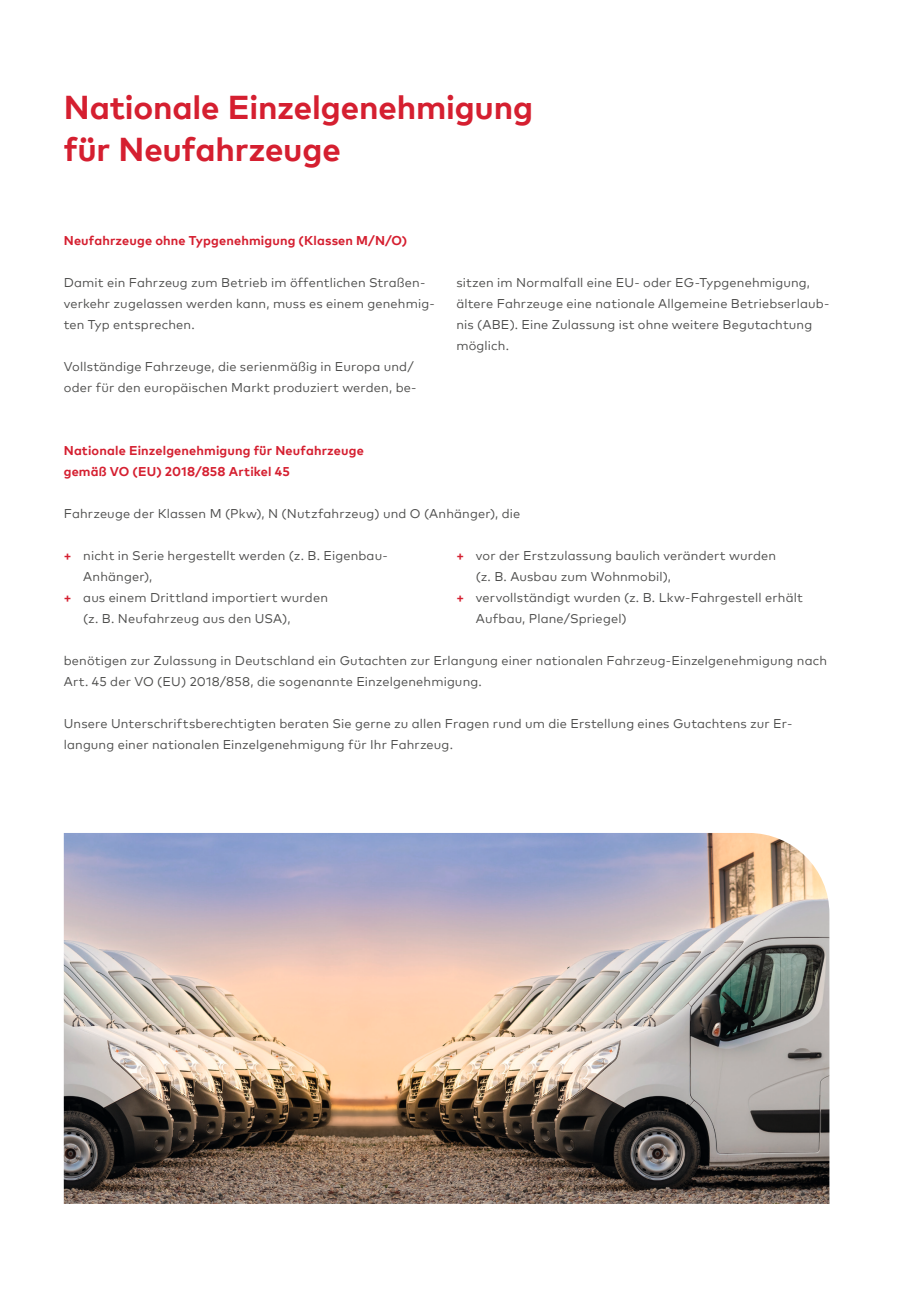
<style>
.page{position:relative;width:906px;height:1289px;background:#fff}
.page>*{position:absolute;margin:0;border:0;box-sizing:border-box;transform-origin:0 0}
.t1{font:700 33px/42px "Mark Pro";letter-spacing:-.005em;color:#d51f30}
.t2{font:12.75px/21px "Mark Pro";letter-spacing:.01em;color:#4d4d4c}
.t3{font:700 12.75px/21px "Mark Pro";letter-spacing:.015em;color:#d51f30}
.s1{font-weight:700;color:#d51f30}
</style>
<div class="page">
<img style="left:64px;top:833px;width:765px;height:370px">
<h1 class="t1" style="left:64px;top:83px;width:471px">Nationale Einzelgenehmigung für Neufahrzeuge</h1>
<p class="t3" style="left:64px;top:228px;width:345px">Neufahrzeuge ohne Typgenehmigung (Klassen M/N/O)</p>
<p class="t2" style="left:64px;top:271px;width:372px">Damit ein Fahrzeug zum Betrieb im öffentlichen Straßen&shy;verkehr zugelassen werden kann, muss es einem genehmig&shy;ten Typ entsprechen.</p>
<p class="t2" style="left:64px;top:355px;width:354px">Vollständige Fahrzeuge, die serienmäßig in Europa und/ oder für den europäischen Markt produziert werden, be-</p>
<p class="t3" style="left:64px;top:438px;width:301px">Nationale Einzelgenehmigung für Neufahrzeuge gemäß VO (EU) 2018/858 Artikel 45</p>
<p class="t2" style="left:456px;top:271px;width:374px">sitzen im Normalfall eine EU- oder EG-Typgenehmigung, ältere Fahrzeuge eine nationale Allgemeine Betriebserlaub&shy;nis (ABE). Eine Zulassung ist ohne weitere Begutachtung möglich.</p>
<p class="t2" style="left:64px;top:502px;width:458px">Fahrzeuge der Klassen M (Pkw), N (Nutzfahrzeug) und O (Anhänger), die</p>
<p class="t2" style="left:456px;top:544px;width:321px"><span class="s1">+</span> vor der Erstzulassung baulich verändert wurden</p>
<p class="t2" style="left:476px;top:565px;width:197px">(z. B. Ausbau zum Wohnmobil),</p>
<p class="t2" style="left:456px;top:586px;width:348px"><span class="s1">+</span> vervollständigt wurden (z. B. Lkw-Fahrgestell erhält</p>
<p class="t2" style="left:476px;top:607px;width:152px">Aufbau, Plane/Spriegel)</p>
<p class="t2" style="left:64px;top:544px;width:325px"><span class="s1">+</span> nicht in Serie hergestellt werden (z. B. Eigenbau-</p>
<p class="t2" style="left:83px;top:565px;width:71px">Anhänger),</p>
<p class="t2" style="left:64px;top:586px;width:266px"><span class="s1">+</span> aus einem Drittland importiert wurden</p>
<p class="t2" style="left:83px;top:607px;width:209px">(z. B. Neufahrzeug aus den USA),</p>
<p class="t2" style="left:64px;top:649px;width:764px">benötigen zur Zulassung in Deutschland ein Gutachten zur Erlangung einer nationalen Fahrzeug-Einzelgenehmigung nach<br>Art. 45 der VO (EU) 2018/858, die sogenannte Einzelgenehmigung.</p>
<p class="t2" style="left:64px;top:712px;width:728px">Unsere Unterschriftsberechtigten beraten Sie gerne zu allen Fragen rund um die Erstellung eines Gutachtens zur Er&shy;langung einer nationalen Einzelgenehmigung für Ihr Fahrzeug.</p>
</div>
